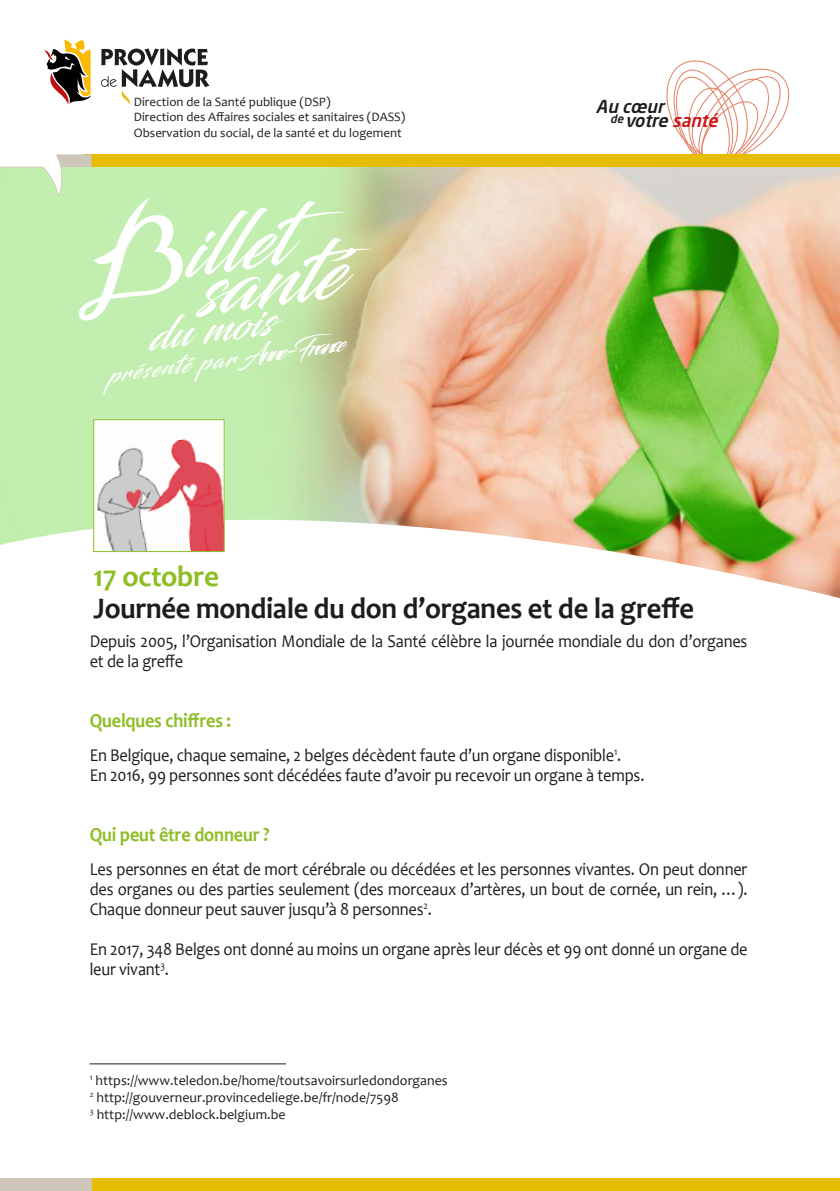
<style>
.page{position:relative;width:840px;height:1191px;background:#fff}
.page>*{position:absolute;margin:0;border:0;box-sizing:border-box;transform-origin:0 0}
.t1{font:80px "Blacksword";color:#fff}
.t2{font:44px "Blacksword";color:#fff}
.t3{font:700 30px "Candara";letter-spacing:-.01em;color:#1d1d1b;scale:.95 1}
.t4{font:700 30px "Candara";letter-spacing:-.01em;color:#8dbe23}
.t5{font:24px "Blacksword";color:#fff}
.t6{font:700 20px "Candara";letter-spacing:-.01em;color:#8dbe23;scale:.91 1}
.t7{font:18px/20px "Candara";letter-spacing:-.01em;color:#1d1d1b;scale:.91 1}
.t8{font:italic 500 17.6px/14.2px "Neo Sans Std";color:#1d1d1b}
.t9{font:14px/16.8px "Candara";color:#1d1d1b}
.t10{font:12.8px/15.4px "Candara";color:#1d1d1b}
.s1{color:#cd171a}
</style>
<div class="page">
<img style="left:0;top:196px;width:839px;height:402px">
<svg style="left:102px;top:48px;width:737px;height:148px"></svg>
<svg style="left:659px;top:54px;width:137px;height:117px"></svg>
<div style="left:83px;top:154px;width:756px;height:13px;background:#e5bc00"></div>
<svg style="left:44px;top:39px;width:47px;height:66px"></svg>
<svg style="left:101px;top:49px;width:108px;height:56px"></svg>
<div style="left:0;top:1178px;width:241px;height:13px;background:#cfc6ba"></div>
<div style="left:92px;top:1178px;width:747px;height:13px;background:#e5bc00"></div>
<hr style="left:90px;top:1063px;width:196px;height:1px;background:#1d1d1b">
<svg style="left:0;top:154px;width:200px;height:167px"></svg>
<img style="left:95px;top:421px;width:127px;height:129px">
<div style="left:93px;top:419px;width:131px;height:133px;border:1px solid #8dbe23"></div>
<p class="t10" style="left:134px;top:94px;width:273px">Direction de la Santé publique (DSP)<br>Direction des Affaires sociales et sanitaires (DASS)<br>Observation du social, de la santé et du logement</p>
<h1 class="t1" style="left:177px;top:204px;width:106px;rotate:-8deg">illet</h1>
<h1 class="t1" style="left:189px;top:242px;width:148px;rotate:-8deg">santé</h1>
<h2 class="t2" style="left:145px;top:310px;width:127px;rotate:-8deg">du mois</h2>
<h3 class="t5" style="left:106px;top:361px;width:239px;rotate:-8deg">p r é s e n t é p a r Anne-France</h3>
<p class="t8" style="left:610px;top:99px;width:114px;text-indent:-14px">Au cœur<br><sup>de</sup> votre <span class="s1">santé</span></p>
<h3 class="t4" style="left:94px;top:558px;width:127px">17 octobre</h3>
<h3 class="t3" style="left:94px;top:590px;width:633px">Journée mondiale du don d’organes et de la greffe</h3>
<p class="t7" style="left:90px;top:631px;width:724px">Depuis 2005, l’Organisation Mondiale de la Santé célèbre la journée mondiale du don d’organes et de la greffe</p>
<p class="t6" style="left:90px;top:708px;width:157px">Quelques chiffres :</p>
<p class="t7" style="left:90px;top:745px;width:610px">En Belgique, chaque semaine, 2 belges décèdent faute d’un organe disponible<sup>1</sup>.<br>En 2016, 99 personnes sont décédées faute d’avoir pu recevoir un organe à temps.</p>
<p class="t6" style="left:90px;top:822px;width:199px">Qui peut être donneur ?</p>
<p class="t7" style="left:90px;top:859px;width:724px;text-align:justify">Les personnes en état de mort cérébrale ou décédées et les personnes vivantes. On peut donner des organes ou des parties seulement (des morceaux d’artères, un bout de cornée, un rein, …).<br>Chaque donneur peut sauver jusqu’à 8 personnes<sup>2</sup>.</p>
<p class="t7" style="left:90px;top:939px;width:724px">En 2017, 348 Belges ont donné au moins un organe après leur décès et 99 ont donné un organe de leur vivant<sup>3</sup>.</p>
<p class="t9" style="left:90px;top:1072px;width:359px"><sup>1</sup> https://www.teledon.be/home/toutsavoirsurledondorganes<br><sup>2</sup> http://gouverneur.provincedeliege.be/fr/node/7598<br><sup>3</sup> http://www.deblock.belgium.be</p>
</div>
